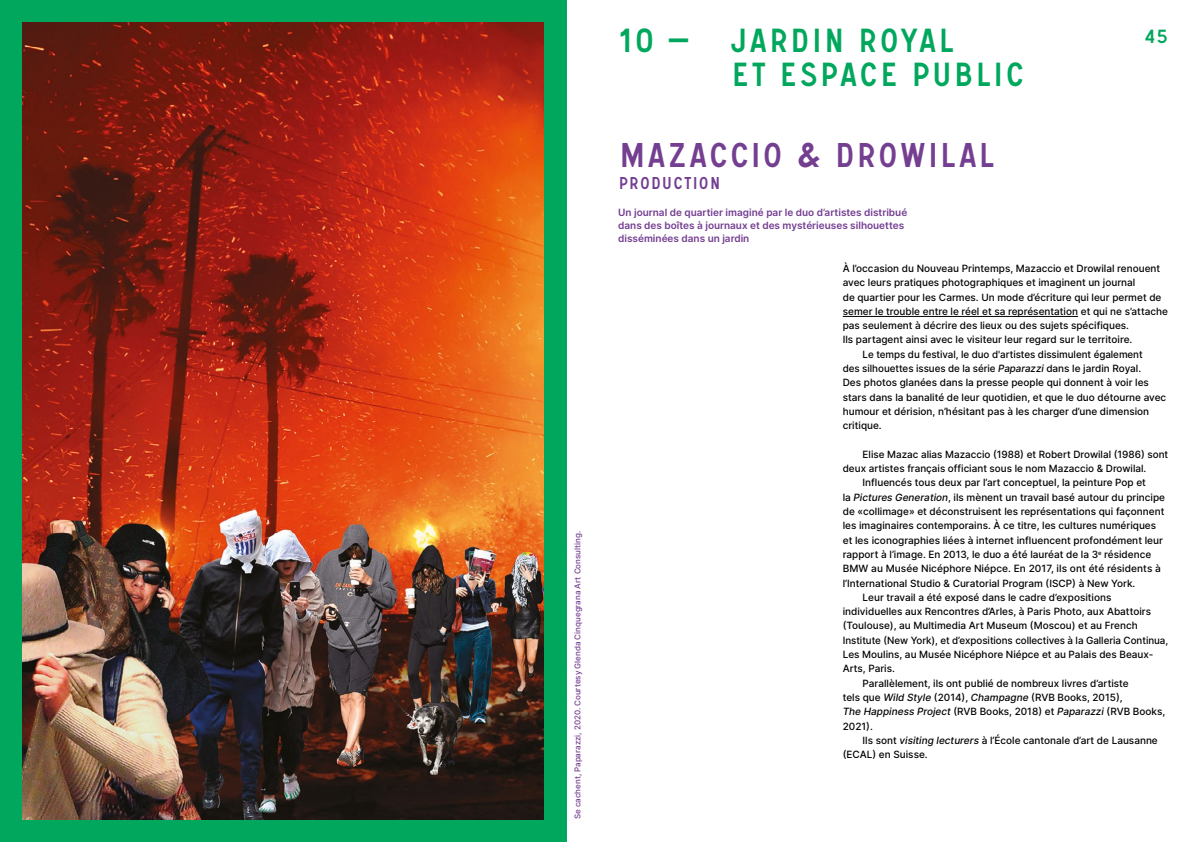
<style>
.page{position:relative;width:1191px;height:842px;background:#fff}
.page>*{position:absolute;margin:0;border:0;box-sizing:border-box;transform-origin:0 0}
.t1{font:36px "Signal No 2 D";letter-spacing:-.015em;color:#743e91}
.t2{font:35px/34px "Signal No 2 D";color:#00a75d}
.t3{font:20px "Signal No 2 D";color:#00a75d}
.t4{font:18px "Signal No 2 D";color:#743e91}
.t5{font:500 10px "Inter";color:#000}
.t6{font:600 10px/13px "Inter";color:#743e91}
.t7{font:italic 500 10px "Inter";color:#000}
.t8{font:500 8px "Inter";color:#743e91}
.s1{font-style:italic}
.s2{font-style:normal}
</style>
<div class="page">
<div style="left:0;top:0;width:566px;height:842px;background:#00a75d"></div>
<img style="left:23px;top:23px;width:521px;height:796px">
<hr style="left:842px;top:316px;width:236px;height:1px;background:#000">
<p class="t8" style="left:571px;top:819px;width:290px;rotate:-90deg">Se cachent, Paparazzi, 2020. Courtesy Glenda Cinquegrana Art Consulting.</p>
<h2 class="t2" style="left:730px;top:23px;width:296px;text-indent:-112px">10 — JARDIN ROYAL<br>ET ESPACE PUBLIC</h2>
<h1 class="t1" style="left:618px;top:135px;width:379px">MAZACCIO &amp; DROWILAL</h1>
<h3 class="t4" style="left:618px;top:173px;width:104px">PRODUCTION</h3>
<p class="t6" style="left:618px;top:206px;width:291px">Un journal de quartier imaginé par le duo d’artistes distribué dans des boîtes à journaux et des mystérieuses silhouettes disséminées dans un jardin</p>
<h3 class="t3" style="left:1144px;top:25px;width:25px">45</h3>
<p class="t5" style="left:842px;top:261px;width:319px">À l’occasion du Nouveau Printemps, Mazaccio et Drowilal renouent</p>
<p class="t5" style="left:842px;top:275px;width:294px">avec leurs pratiques photographiques et imaginent un journal</p>
<p class="t5" style="left:842px;top:290px;width:320px">de quartier pour les Carmes. Un mode d’écriture qui leur permet de</p>
<p class="t5" style="left:842px;top:304px;width:327px">semer le trouble entre le réel et sa représentation et qui ne s’attache</p>
<p class="t5" style="left:842px;top:318px;width:288px">pas seulement à décrire des lieux ou des sujets spécifiques.</p>
<p class="t5" style="left:842px;top:332px;width:291px">Ils partagent ainsi avec le visiteur leur regard sur le territoire.</p>
<p class="t5" style="left:862px;top:347px;width:282px">Le temps du festival, le duo d'artistes dissimulent également</p>
<p class="t5" style="left:842px;top:361px;width:300px">des silhouettes issues de la série <span class="s1">Paparazzi</span> dans le jardin Royal.</p>
<p class="t5" style="left:842px;top:375px;width:308px">Des photos glanées dans la presse people qui donnent à voir les</p>
<p class="t5" style="left:842px;top:390px;width:325px">stars dans la banalité de leur quotidien, et que le duo détourne avec</p>
<p class="t5" style="left:842px;top:404px;width:308px">humour et dérision, n’hésitant pas à les charger d’une dimension</p>
<p class="t5" style="left:842px;top:418px;width:41px">critique.</p>
<p class="t5" style="left:862px;top:447px;width:307px">Elise Mazac alias Mazaccio (1988) et Robert Drowilal (1986) sont</p>
<p class="t5" style="left:842px;top:461px;width:305px">deux artistes français officiant sous le nom Mazaccio &amp; Drowilal.</p>
<p class="t5" style="left:862px;top:475px;width:285px">Influencés tous deux par l’art conceptuel, la peinture Pop et</p>
<p class="t5" style="left:842px;top:490px;width:324px">la <span class="s1">Pictures Generation</span>, ils mènent un travail basé autour du principe</p>
<p class="t5" style="left:842px;top:504px;width:323px">de «collimage» et déconstruisent les représentations qui façonnent</p>
<p class="t5" style="left:842px;top:518px;width:315px">les imaginaires contemporains. À ce titre, les cultures numériques</p>
<p class="t5" style="left:842px;top:533px;width:322px">et les iconographies liées à internet influencent profondément leur</p>
<p class="t5" style="left:842px;top:547px;width:310px">rapport à l’image. En 2013, le duo a été lauréat de la 3<sup>e</sup> résidence</p>
<p class="t5" style="left:842px;top:561px;width:320px">BMW au Musée Nicéphore Niépce. En 2017, ils ont été résidents à</p>
<p class="t5" style="left:842px;top:576px;width:294px">l’International Studio &amp; Curatorial Program (ISCP) à New York.</p>
<p class="t5" style="left:862px;top:590px;width:250px">Leur travail a été exposé dans le cadre d’expositions</p>
<p class="t5" style="left:842px;top:604px;width:310px">individuelles aux Rencontres d’Arles, à Paris Photo, aux Abattoirs</p>
<p class="t5" style="left:842px;top:618px;width:296px">(Toulouse), au Multimedia Art Museum (Moscou) et au French</p>
<p class="t5" style="left:842px;top:633px;width:327px">Institute (New York), et d’expositions collectives à la Galleria Continua,</p>
<p class="t5" style="left:842px;top:647px;width:312px">Les Moulins, au Musée Nicéphore Niépce et au Palais des Beaux-</p>
<p class="t5" style="left:842px;top:661px;width:54px">Arts, Paris.</p>
<p class="t5" style="left:862px;top:676px;width:268px">Parallèlement, ils ont publié de nombreux livres d’artiste</p>
<p class="t5" style="left:842px;top:690px;width:281px">tels que <span class="s1">Wild Style</span> (2014), <span class="s1">Champagne</span> (RVB Books, 2015),</p>
<p class="t7" style="left:842px;top:704px;width:324px">The Happiness Project <span class="s2">(RVB Books, 2018) et</span> Paparazzi <span class="s2">(RVB Books,</span></p>
<p class="t5" style="left:842px;top:719px;width:32px">2021).</p>
<p class="t5" style="left:862px;top:733px;width:297px">Ils sont <span class="s1">visiting lecturers</span> à l’École cantonale d’art de Lausanne</p>
<p class="t5" style="left:842px;top:747px;width:86px">(ECAL) en Suisse.</p>
</div>
